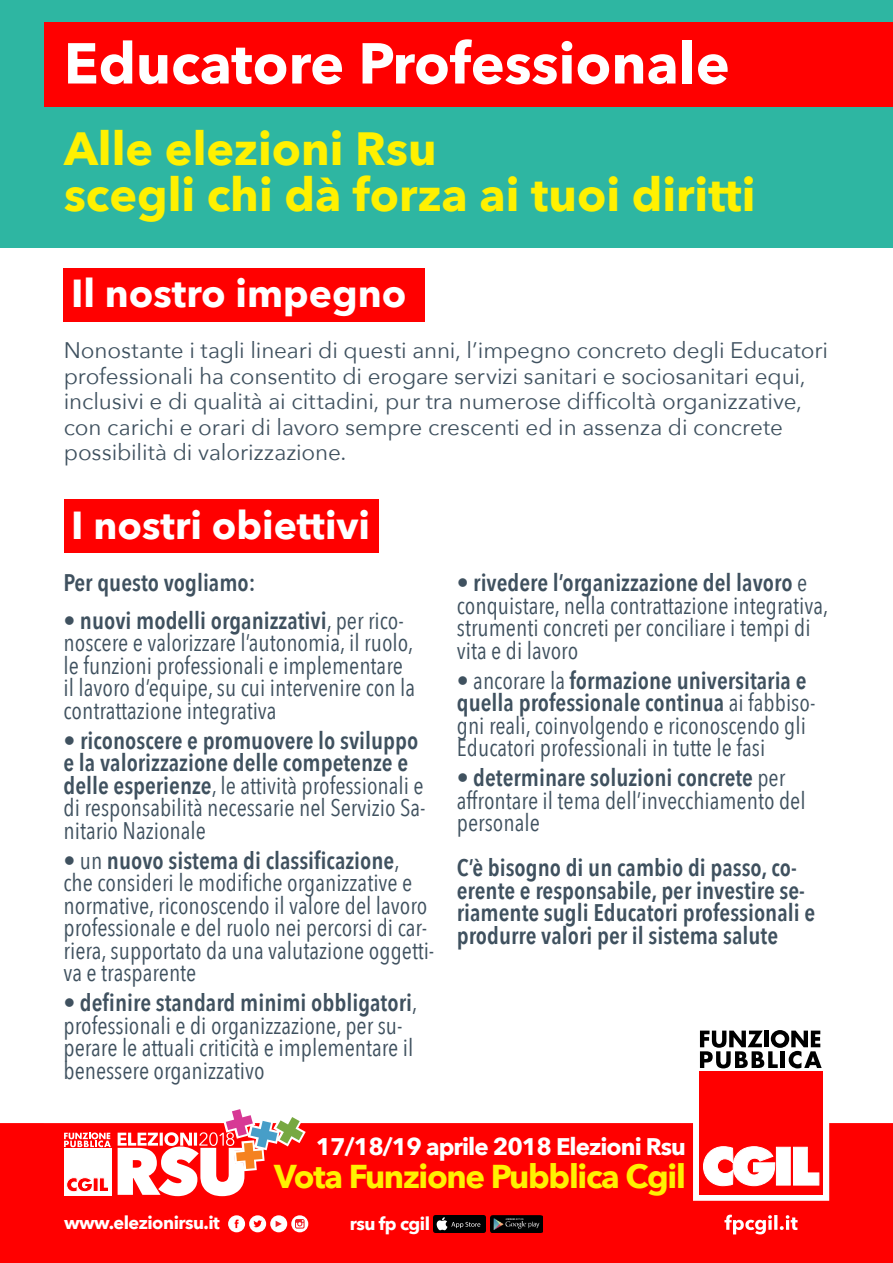
<style>
.page{position:relative;width:893px;height:1263px;background:#fff}
.page>*{position:absolute;margin:0;border:0;box-sizing:border-box;transform-origin:0 0}
.t1{font:700 57px "Avenir Next";color:#fff}
.t2{font:700 46.5px "Avenir Next";color:#fff101}
.t3{font:700 39px "Avenir Next";color:#fff}
.t4{font:700 33px "Avenir Next";letter-spacing:-.04em;color:#fff101}
.Normale{font:24px/22.5px "Avenir Next Condensed";color:#3f515f}
.Normale-2{font:600 24px/22.5px "Avenir Next Condensed";color:#3f515f}
.t5{font:700 24px "Avenir Next";letter-spacing:-.04em;color:#fff}
.Normale-3{font:22.5px/25.5px "Avenir Next";letter-spacing:-.005em;color:#3f515f}
.t6{font:700 18px "Avenir Next";letter-spacing:-.03em;color:#fff}
.s1{font-weight:600}
</style>
<div class="page">
<div style="left:64px;top:268px;width:361px;height:54px;background:#f00"></div>
<div style="left:0;top:0;width:893px;height:248px;background:#2eb6a2"></div>
<div style="left:0;top:1123px;width:893px;height:140px;background:#f00"></div>
<svg style="left:700px;top:1030px;width:122px;height:38px"></svg>
<div style="left:699px;top:1071px;width:124px;height:123px;background:#f00"></div>
<div style="left:776px;top:1147px;width:14px;height:38px;background:#fff"></div>
<svg style="left:793px;top:1147px;width:26px;height:38px"></svg>
<svg style="left:703px;top:1146px;width:72px;height:40px"></svg>
<svg style="left:724px;top:1215px;width:74px;height:19px"></svg>
<svg style="left:64px;top:1132px;width:47px;height:15px"></svg>
<div style="left:64px;top:1148px;width:47px;height:47px;background:#fff"></div>
<svg style="left:93px;top:1178px;width:5px;height:13px"></svg>
<svg style="left:99px;top:1178px;width:9px;height:13px"></svg>
<svg style="left:66px;top:1177px;width:26px;height:15px"></svg>
<svg style="left:118px;top:1109px;width:185px;height:87px"></svg>
<img style="left:433px;top:1216px;width:53px;height:17px">
<img style="left:491px;top:1216px;width:52px;height:17px">
<svg style="left:228px;top:1215px;width:38px;height:17px"></svg>
<div style="left:270px;top:1215px;width:17px;height:17px;background:#fff;border-radius:50%"></div>
<svg style="left:276px;top:1221px;width:6px;height:6px"></svg>
<svg style="left:291px;top:1215px;width:17px;height:17px"></svg>
<svg style="left:295px;top:1219px;width:10px;height:9px"></svg>
<div style="left:64px;top:499px;width:314px;height:54px;background:#f00"></div>
<div style="left:44px;top:23px;width:849px;height:84px;background:#f00"></div>
<p class="t1" style="left:64px;top:14px;width:667px">Educatore Professionale</p>
<p class="t2" style="left:64px;top:108px;width:374px">Alle elezioni Rsu</p>
<p class="t2" style="left:64px;top:154px;width:693px">scegli chi dà forza ai tuoi diritti</p>
<p class="t3" style="left:71px;top:259px;width:337px">Il nostro impegno</p>
<p class="Normale-3" style="left:64px;top:337px;width:766px">Nonostante i tagli lineari di questi anni, l’impegno concreto degli Educatori professionali ha consentito di erogare servizi sanitari e sociosanitari equi, inclusivi e di qualità ai cittadini, pur tra numerose difficoltà organizzative, con carichi e orari di lavoro sempre crescenti ed in assenza di concrete possibilità di valorizzazione.</p>
<p class="t3" style="left:71px;top:491px;width:300px">I nostri obiettivi</p>
<p class="Normale-2" style="left:64px;top:571px;width:193px">Per questo vogliamo:</p>
<p class="Normale" style="left:64px;top:608px;width:353px">• <span class="s1">nuovi modelli organizzativi</span>, per rico&shy;noscere e valorizzare l’autonomia, il ruolo, le funzioni professionali e implementare il lavoro d’equipe, su cui intervenire con la contrattazione integrativa</p>
<p class="Normale" style="left:64px;top:728px;width:364px">• <span class="s1">riconoscere e promuovere lo sviluppo e la valorizzazione delle competenze e delle esperienze</span>, le attività professionali e di responsabilità necessarie nel Servizio Sa&shy;nitario Nazionale</p>
<p class="Normale" style="left:64px;top:848px;width:372px">• un <span class="s1">nuovo sistema di classificazione</span>, che consideri le modifiche organizzative e normative, riconoscendo il valore del lavoro professionale e del ruolo nei percorsi di car&shy;riera, supportato da una valutazione oggetti&shy;va e trasparente</p>
<p class="Normale" style="left:64px;top:991px;width:355px">• <span class="s1">definire standard minimi obbligatori</span>, professionali e di organizzazione, per su&shy;perare le attuali criticità e implementare il benessere organizzativo</p>
<p class="Normale" style="left:457px;top:571px;width:373px">• <span class="s1">rivedere l’organizzazione del lavoro</span> e conquistare, nella contrattazione integrativa, strumenti concreti per conciliare i tempi di vita e di lavoro</p>
<p class="Normale" style="left:457px;top:668px;width:360px">• ancorare la <span class="s1">formazione universitaria e quella professionale continua</span> ai fabbiso&shy;gni reali, coinvolgendo e riconoscendo gli Educatori professionali in tutte le fasi</p>
<p class="Normale" style="left:457px;top:766px;width:350px">• <span class="s1">determinare soluzioni concrete</span> per affrontare il tema dell’invecchiamento del personale</p>
<p class="Normale-2" style="left:457px;top:856px;width:360px">C’è bisogno di un cambio di passo, co&shy;erente e responsabile, per investire se&shy;riamente sugli Educatori professionali e produrre valori per il sistema salute</p>
<p class="t5" style="left:316px;top:1125px;width:372px">17/18/19 aprile 2018 Elezioni Rsu</p>
<p class="t4" style="left:274px;top:1147px;width:413px">Vota Funzione Pubblica Cgil</p>
<p class="t6" style="left:64px;top:1207px;width:157px">www.elezionirsu.it</p>
<p class="t6" style="left:350px;top:1207px;width:82px">rsu fp cgil</p>
</div>
